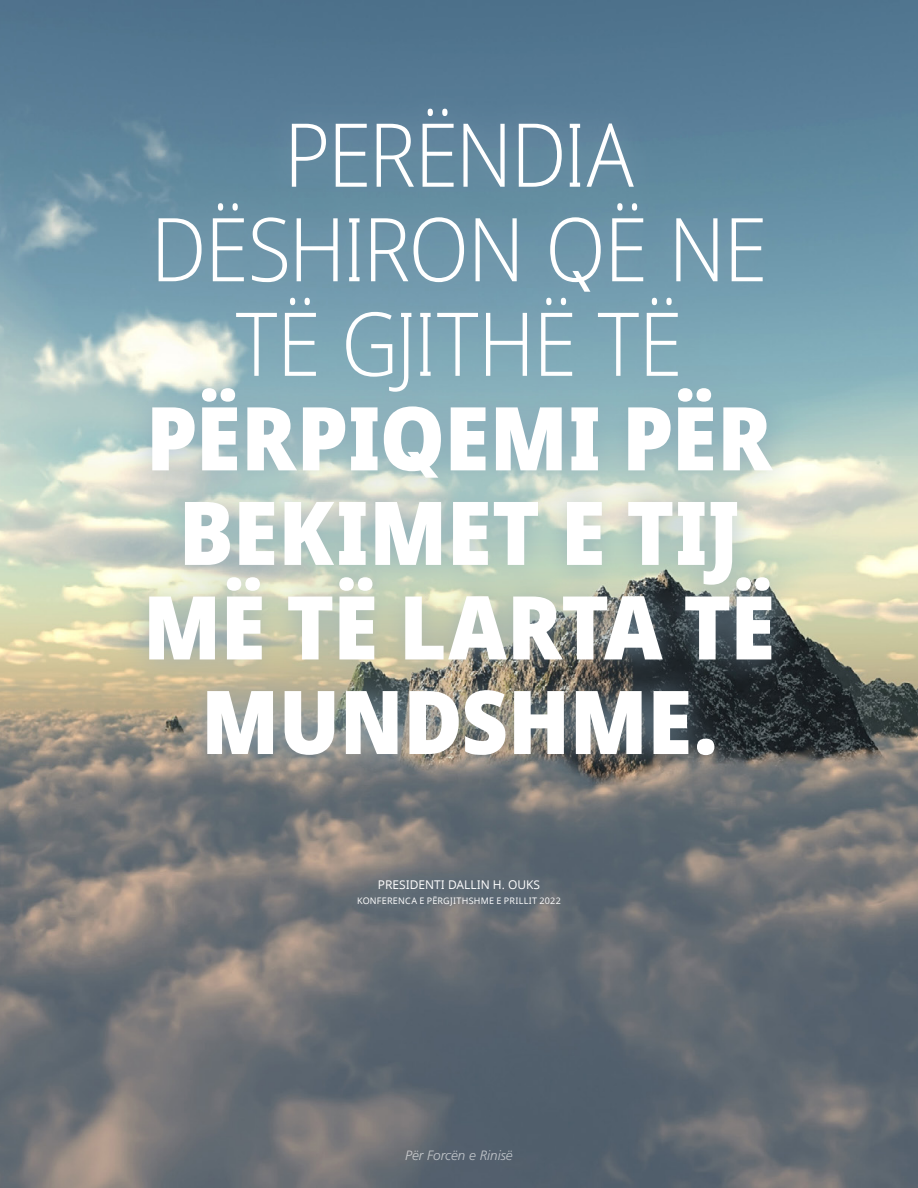
<style>
.page{position:relative;width:918px;height:1188px;background:#fff}
.page>*{position:absolute;margin:0;border:0;box-sizing:border-box;transform-origin:0 0}
.Pull_Quote_Oaks{font:800 88.2px/94.5px "Dots Solid Condlds Lat";letter-spacing:-.005em;color:#fff;text-align:center}
.t1{font:italic 300 13.5px "Frutigerlds Lat";color:#fff}
.Citation_center_whit{font:12px "Dots Solidlds Lat";color:#fff}
.GC_white_centered{font:9px "Dots Solidlds Lat";letter-spacing:.025em;color:#fff}
.s1{font-weight:300}
</style>
<div class="page">
<img style="left:0;top:0;width:918px;height:1188px">
<div style="left:118px;top:80px;width:683px;height:854px;background:#87a3b6;opacity:.79"></div>
<p class="Pull_Quote_Oaks" style="left:143px;top:109px;width:634px"><span class="s1">PERËNDIA<br>DËSHIRON QË NE<br>TË GJITHË TË<br></span>PËRPIQEMI PËR<br>BEKIMET E TIJ<br>MË TË LARTA TË<br>MUNDSHME.</p>
<p class="Citation_center_whit" style="left:378px;top:876px;width:164px">PRESIDENTI DALLIN H. OUKS</p>
<p class="GC_white_centered" style="left:357px;top:894px;width:205px">KONFERENCA E PËRGJITHSHME E PRILLIT 2022</p>
<p class="t1" style="left:405px;top:1145px;width:109px">Për Forcën e Rinisë</p>
</div>
